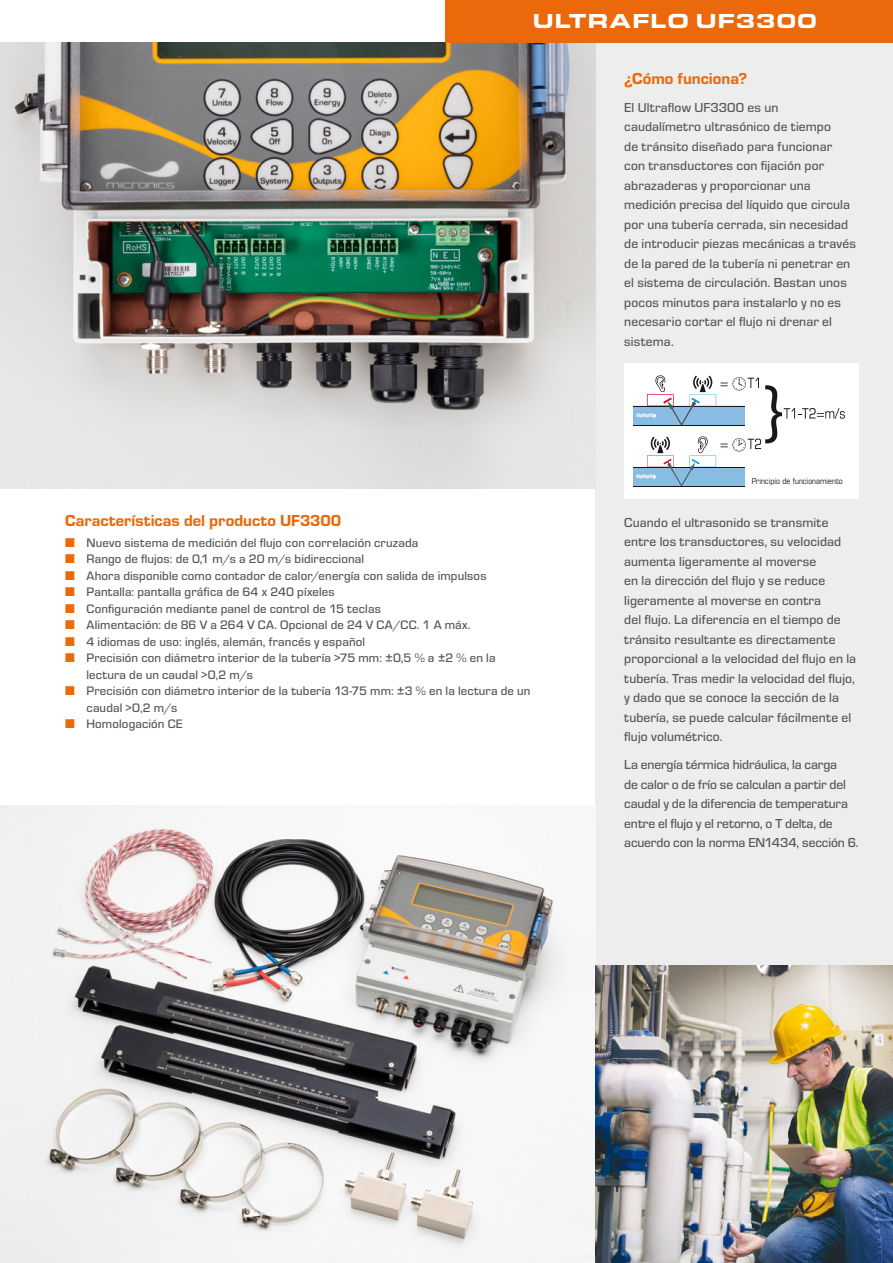
<style>
.page{position:relative;width:893px;height:1263px;background:#fff}
.page>*{position:absolute;margin:0;border:0;box-sizing:border-box;transform-origin:0 0}
.t1{font:900 21px "Eurostile Ext";letter-spacing:.025em;color:#fff}
.t2{font:16.5px "Eurostile Hea";color:#eb690b}
.t3{font:500 13.5px/19.5px "Eurostile";letter-spacing:.01em;color:#58585a}
.t4{font:500 13.5px/19.5px "Eurostile";letter-spacing:-.01em;color:#58585a}
.t5{font:500 12.75px/16.5px "Eurostile";letter-spacing:.01em;color:#58585a}
.t6{font:9px "Eurostile Con";color:#1a171c}
.s1{color:#eb690b}
</style>
<div class="page">
<div style="left:595px;top:42px;width:298px;height:923px;background:#eceded"></div>
<img style="left:0;top:42px;width:595px;height:387px">
<img style="left:0;top:805px;width:595px;height:458px">
<div style="left:624px;top:363px;width:235px;height:136px;background:#fff"></div>
<div style="left:633px;top:467px;width:112px;height:19px;background:#88bce2"></div>
<hr style="left:633px;top:486px;width:112px;height:1px;background:#1a171c">
<hr style="left:633px;top:467px;width:112px;height:1px;background:#1a171c">
<div style="left:633px;top:406px;width:112px;height:19px;background:#88bce2"></div>
<hr style="left:633px;top:425px;width:112px;height:1px;background:#1a171c">
<hr style="left:633px;top:406px;width:112px;height:1px;background:#1a171c">
<svg style="left:636px;top:375px;width:209px;height:111px"></svg>
<div style="left:445px;top:0;width:448px;height:42px;background:#eb690b"></div>
<img style="left:595px;top:965px;width:298px;height:298px">
<p class="t1" style="left:533px;top:5px;width:286px">ULTRAFLO UF3300</p>
<p class="t2" style="left:624px;top:67px;width:124px">¿Cómo funciona?</p>
<p class="t3" style="left:624px;top:97px;width:233px">El Ultraflow UF3300 es un caudalímetro ultrasónico de tiempo<br>de tránsito diseñado para funcionar con transductores con fijación por abrazaderas y proporcionar una medición precisa del líquido que circula por una tubería cerrada, sin necesidad de introducir piezas mecánicas a través de la pared de la tubería ni penetrar en el sistema de circulación. Bastan unos pocos minutos para instalarlo y no es necesario cortar el flujo ni drenar el sistema.</p>
<p class="t2" style="left:65px;top:509px;width:278px">Características del producto UF3300</p>
<p class="t5" style="left:65px;top:533px;width:355px"><span class="s1">■</span> Nuevo sistema de medición del flujo con correlación cruzada</p>
<p class="t5" style="left:65px;top:550px;width:300px"><span class="s1">■</span> Rango de flujos: de 0,1 m/s a 20 m/s bidireccional</p>
<p class="t5" style="left:65px;top:566px;width:423px"><span class="s1">■</span> Ahora disponible como contador de calor/energía con salida de impulsos</p>
<p class="t5" style="left:65px;top:583px;width:271px"><span class="s1">■</span> Pantalla: pantalla gráfica de 64 x 240 píxeles</p>
<p class="t5" style="left:65px;top:599px;width:317px"><span class="s1">■</span> Configuración mediante panel de control de 15 teclas</p>
<p class="t5" style="left:65px;top:616px;width:407px"><span class="s1">■</span> Alimentación: de 86 V a 264 V CA. Opcional de 24 V CA/CC. 1 A máx.</p>
<p class="t5" style="left:65px;top:632px;width:301px"><span class="s1">■</span> 4 idiomas de uso: inglés, alemán, francés y español</p>
<p class="t5" style="left:87px;top:649px;width:411px;text-indent:-21px"><span class="s1">■</span> Precisión con diámetro interior de la tubería &gt;75 mm: ±0,5 % a ±2 % en la lectura de un caudal &gt;0,2 m/s</p>
<p class="t5" style="left:87px;top:682px;width:445px;text-indent:-21px"><span class="s1">■</span> Precisión con diámetro interior de la tubería 13-75 mm: ±3 % en la lectura de un caudal &gt;0,2 m/s</p>
<p class="t5" style="left:65px;top:715px;width:119px"><span class="s1">■</span> Homologación CE</p>
<p class="t6" style="left:752px;top:474px;width:93px">Principio de funcionamiento</p>
<p class="t3" style="left:624px;top:512px;width:233px">Cuando el ultrasonido se transmite entre los transductores, su velocidad aumenta ligeramente al moverse<br>en la dirección del flujo y se reduce ligeramente al moverse en contra<br>del flujo. La diferencia en el tiempo de tránsito resultante es directamente proporcional a la velocidad del flujo en la tubería. Tras medir la velocidad del flujo, y dado que se conoce la sección de la tubería, se puede calcular fácilmente el flujo volumétrico.</p>
<p class="t4" style="left:624px;top:754px;width:236px">La energía térmica hidráulica, la carga<br>de calor o de frío se calculan a partir del caudal y de la diferencia de temperatura entre el flujo y el retorno, o T delta, de acuerdo con la norma EN1434, sección 6.</p>
</div>
